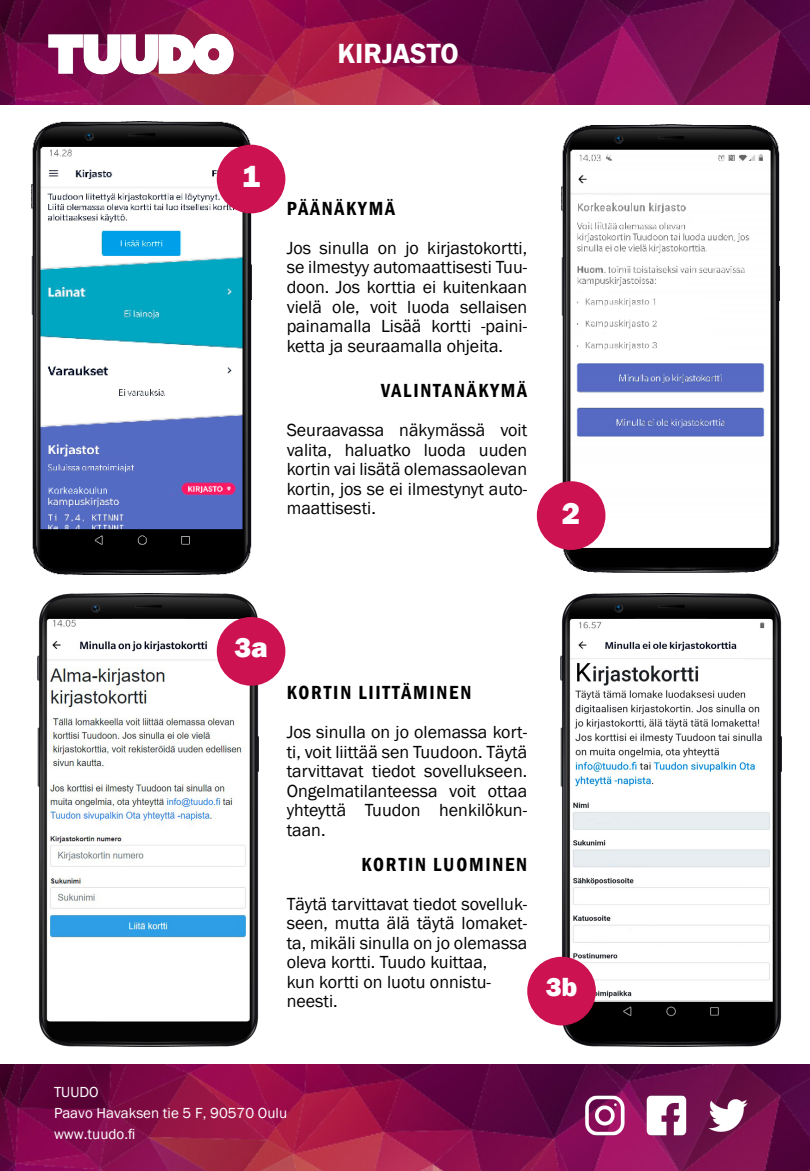
<style>
.page{position:relative;width:810px;height:1171px;background:#fff}
.page>*{position:absolute;margin:0;border:0;box-sizing:border-box;transform-origin:0 0}
.t1{font:800 31.5px "Franklin Gothic";color:#fff}
.t2{font:600 28.5px "Franklin Gothic";color:#fff}
.t3{font:800 28.5px "Franklin Gothic";color:#fff}
.t4{font:800 27px "Franklin Gothic";color:#fff}
.t5{font:600 condensed 19.5px "Franklin Gothic";letter-spacing:.09em;color:#000}
.t6{font:18px/19.5px "Franklin Gothic";color:#000;text-align:justify}
.t7{font:15px "Franklin Gothic";color:#fff}
</style>
<div class="page">
<svg style="left:0;top:0;width:810px;height:104px;background:#7e0f48"></svg>
<img style="left:39px;top:19px;width:204px;height:70px">
<svg style="left:0;top:1064px;width:810px;height:106px;background:#800f47"></svg>
<img style="left:575px;top:1086px;width:181px;height:58px">
<img style="left:31px;top:122px;width:221px;height:452px">
<img style="left:555px;top:124px;width:225px;height:449px">
<img style="left:37px;top:593px;width:221px;height:452px">
<img style="left:560px;top:593px;width:221px;height:452px">
<div style="left:217px;top:145px;width:68px;height:68px;background:#cc1250;border-radius:50%"></div>
<div style="left:537px;top:481px;width:68px;height:69px;background:#cc1250;border-radius:50%"></div>
<div style="left:217px;top:617px;width:68px;height:68px;background:#cc1250;border-radius:50%"></div>
<div style="left:527px;top:956px;width:69px;height:69px;background:#cc1250;border-radius:50%"></div>
<p class="t2" style="left:337px;top:36px;width:123px">KIRJASTO</p>
<p class="t1" style="left:242px;top:156px;width:20px">1</p>
<p class="t5" style="left:287px;top:195px;width:110px">PÄÄNÄKYMÄ</p>
<p class="t6" style="left:287px;top:238px;width:242px">Jos sinulla on jo kirjastokortti, se ilmestyy automaattisesti Tuu&shy;doon. Jos korttia ei kuitenkaan vielä ole, voit luoda sellaisen painamalla Lisää kortti -paini&shy;ketta ja seuraamalla ohjeita.</p>
<p class="t5" style="left:381px;top:378px;width:148px">VALINTANÄKYMÄ</p>
<p class="t6" style="left:287px;top:421px;width:242px">Seuraavassa näkymässä voit valita, haluatko luoda uuden kortin vai lisätä olemassaolevan kortin, jos se ei ilmestynyt auto&shy;maattisesti.</p>
<p class="t1" style="left:562px;top:492px;width:20px">2</p>
<p class="t3" style="left:234px;top:629px;width:35px">3a</p>
<p class="t5" style="left:287px;top:679px;width:186px">KORTIN LIITTÄMINEN</p>
<p class="t6" style="left:287px;top:722px;width:242px">Jos sinulla on jo olemassa kort&shy;ti, voit liittää sen Tuudoon. Täytä tarvittavat tiedot sovellukseen.<br>Ongelmatilanteessa voit ottaa yhteyttä Tuudon henkilökun&shy;taan.</p>
<p class="t5" style="left:361px;top:850px;width:167px">KORTIN LUOMINEN</p>
<p class="t6" style="left:287px;top:894px;width:242px">Täytä tarvittavat tiedot sovelluk&shy;seen, mutta älä täytä lomaket&shy;ta, mikäli sinulla on jo olemassa oleva kortti. Tuudo kuittaa,</p>
<p class="t6" style="left:287px;top:972px;width:206px">kun kortti on luotu onnistu-</p>
<p class="t6" style="left:287px;top:991px;width:53px">neesti.</p>
<p class="t4" style="left:546px;top:969px;width:33px">3b</p>
<p class="t7" style="left:54px;top:1082px;width:46px">TUUDO</p>
<p class="t7" style="left:54px;top:1103px;width:235px">Paavo Havaksen tie 5 F, 90570 Oulu</p>
<p class="t7" style="left:54px;top:1124px;width:83px">www.tuudo.fi</p>
</div>
